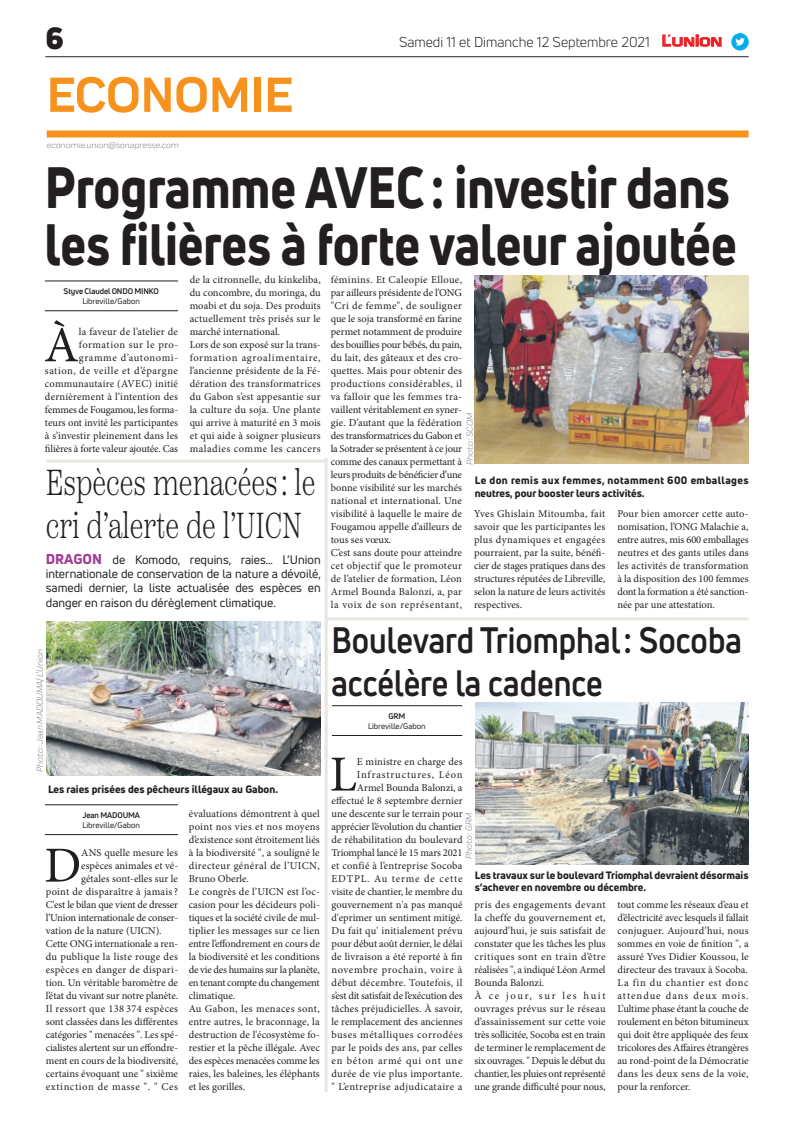
<style>
.page{position:relative;width:794px;height:1129px;background:#fff}
.page>*{position:absolute;margin:0;border:0;box-sizing:border-box;transform-origin:0 0}
.t1{font:800 57px/57px "Uni Neue";color:#231f20;scale:.85 1}
.t2{font:700 51px "Praktika";color:#f7931d}
.t3{font:50.5px "Minion Pro";color:#231f20}
.t4{font:700 36px/43.2px "Uni Neue";color:#231f20;scale:.88 1}
.t5{font:300 36px/43.2px "Scotch Text";color:#231f20;scale:.74 1}
.t6{font:900 30px "Uni Neue";color:#231f20}
.t7{font:14px "Uni Neue";color:#231f20}
.t8{font:12px/14.4px "Uni Neue";color:#231f20;text-align:justify}
.t9{font:10.5px/13px "Minion Pro";letter-spacing:.005em;color:#231f20}
.t10{font:800 10.5px/12.6px "Uni Neue";color:#231f20}
.t11{font:10.5px "Minion Pro";letter-spacing:-.015em;color:#231f20}
.t12{font:800 10.5px/12.6px "Uni Neue";letter-spacing:.035em;color:#231f20}
.t13{font:10.5px "Minion Pro";letter-spacing:.03em;color:#231f20}
.t14{font:10.5px "Minion Pro";letter-spacing:.025em;color:#231f20}
.t15{font:10.5px "Minion Pro";letter-spacing:.055em;color:#231f20}
.t16{font:italic 9px "Praktika";color:#818386}
.t17{font:8px "Uni Neue";color:#231f20}
.t18{font:700 8px "Uni Neue";letter-spacing:-.02em;color:#231f20}
.s1{font-family:"Eurostile";font-weight:600;font-size:14.9px;color:#ee1d23}
.s2{font-family:"Eurostile";font-weight:600;font-size:11.4px;color:#ee1d23}
.s3{font-weight:800;font-size:14px;color:#a13e97}
</style>
<div class="page">
<hr style="left:45px;top:56px;width:703px;height:1px;background:#231f20">
<svg style="left:662px;top:34px;width:60px;height:13px"></svg>
<div style="left:731px;top:33px;width:17px;height:18px;background:#00aeef;border-radius:50%"></div>
<svg style="left:735px;top:38px;width:10px;height:8px"></svg>
<div style="left:47px;top:130px;width:701px;height:7px;background:#f7931d"></div>
<hr style="left:45px;top:310px;width:133px;height:1px;background:#231f20">
<hr style="left:45px;top:281px;width:133px;height:1px;background:#231f20">
<img style="left:474px;top:275px;width:274px;height:188px">
<hr style="left:332px;top:734px;width:130px;height:1px;background:#231f20">
<hr style="left:332px;top:705px;width:130px;height:1px;background:#231f20">
<img style="left:475px;top:702px;width:273px;height:162px">
<hr style="left:45px;top:833px;width:133px;height:1px;background:#231f20">
<hr style="left:45px;top:804px;width:133px;height:1px;background:#231f20">
<img style="left:47px;top:621px;width:274px;height:154px">
<hr style="left:325px;top:457px;width:3px;height:634px;background:#e8e6e0">
<hr style="left:326px;top:617px;width:422px;height:3px;background:#e8e6e0">
<hr style="left:47px;top:459px;width:281px;height:3px;background:#e8e6e0">
<h3 class="t6" style="left:45px;top:17px;width:20px">6</h3>
<h3 class="t7" style="left:399px;top:33px;width:324px">Samedi 11 et Dimanche 12 Septembre 2021 <span class="s1">L</span><span class="s2">UNION</span></h3>
<h2 class="t2" style="left:47px;top:54px;width:248px">ECONOMIE</h2>
<p class="t16" style="left:47px;top:139px;width:134px">economie.union@sonapresse.com</p>
<h1 class="t1" style="left:45px;top:158px;width:815px">Programme AVEC: investir dans les filières à forte valeur ajoutée</h1>
<p class="t18" style="left:64px;top:286px;width:97px">Styve Claudel ONDO MINKO</p>
<p class="t17" style="left:82px;top:296px;width:59px">Libreville/Gabon</p>
<p class="t9" style="left:190px;top:273px;width:133px">de la citronnelle, du kinkeliba, du concombre, du moringa, du moabi et du soja. Des produits actuellement très prisés sur le marché international.<br>Lors de son exposé sur la trans&shy;formation agroalimentaire, l’ancienne présidente de la Fé&shy;dération des transformatrices du Gabon s’est appesantie sur la culture du soja. Une plante qui arrive à maturité en 3 mois et qui aide à soigner plusieurs maladies comme les cancers</p>
<p class="t9" style="left:331px;top:273px;width:133px">féminins. Et Caleopie Elloue, par ailleurs présidente de l’ONG "Cri de femme", de souligner que le soja transformé en farine permet notamment de produire des bouillies pour bébés, du pain, du lait, des gâteaux et des cro&shy;quettes. Mais pour obtenir des productions considérables, il va falloir que les femmes tra&shy;vaillent véritablement en syner&shy;gie. D’autant que la fédération des transformatrices du Gabon et la Sotrader se présentent à ce jour comme des canaux permettant à leurs produits de bénéficier d’une bonne visibilité sur les marchés national et international. Une visibilité à laquelle le maire de<br>Fougamou appelle d’ailleurs de tous ses vœux.<br>C’est sans doute pour atteindre cet objectif que le promoteur de l’atelier de formation, Léon<br>Armel Bounda Balonzi, a, par la voix de son représentant,</p>
<h3 class="t3" style="left:44px;top:311px;width:36px">À</h3>
<p class="t9" style="left:45px;top:325px;width:135px;text-align:right">la faveur de l’atelier de formation sur le pro&shy;gramme d’autonomi-<br>sation, de veille et d’épargne communautaire (AVEC) initié dernièrement à l’intention des femmes de Fougamou, les forma&shy;teurs ont invité les participantes à s’investir pleinement dans les filières à forte valeur ajoutée. Cas</p>
<p class="t16" style="left:463px;top:465px;width:54px;rotate:-90deg">Photo : SCOM</p>
<h3 class="t5" style="left:46px;top:461px;width:366px">Espèces menacées : le cri d’alerte de l’UICN</h3>
<p class="t12" style="left:474px;top:474px;width:275px">Le don remis aux femmes, notamment 600 emballages neutres, pour booster leurs activités.</p>
<p class="t9" style="left:474px;top:507px;width:133px;text-align:justify">Yves Ghislain Mitoumba, fait savoir que les participantes les plus dynamiques et engagées pourraient, par la suite, bénéfi&shy;cier de stages pratiques dans des structures réputées de Libreville, selon la nature de leurs activités respectives.</p>
<p class="t9" style="left:617px;top:507px;width:133px;text-align:justify">Pour bien amorcer cette auto&shy;nomisation, l’ONG Malachie a, entre autres, mis 600 emballages neutres et des gants utiles dans les activités de transformation à la disposition des 100 femmes dont la formation a été sanction&shy;née par une attestation.</p>
<p class="t8" style="left:46px;top:552px;width:277px"><span class="s3">DRAGON</span> de Komodo, requins, raies… L’Union internationale de conservation de la nature a dévoilé, samedi dernier, la liste actualisée des espèces en danger en raison du dérèglement climatique.</p>
<p class="t16" style="left:34px;top:772px;width:124px;rotate:-90deg">Photo : Jean MADOUMA/ L’Union</p>
<p class="t10" style="left:48px;top:782px;width:231px">Les raies prisées des pêcheurs illégaux au Gabon.</p>
<p class="t18" style="left:83px;top:809px;width:59px">Jean MADOUMA</p>
<p class="t17" style="left:82px;top:820px;width:59px">Libreville/Gabon</p>
<h3 class="t3" style="left:44px;top:831px;width:39px">D</h3>
<p class="t9" style="left:81px;top:845px;width:98px">ANS quelle mesure les</p>
<p class="t9" style="left:81px;top:858px;width:98px">espèces animales et vé-</p>
<p class="t9" style="left:81px;top:871px;width:98px">gétales sont-elles sur le</p>
<p class="t9" style="left:46px;top:884px;width:134px">point de disparaître à jamais ?</p>
<p class="t11" style="left:46px;top:897px;width:134px">C'est le bilan que vient de dresser</p>
<p class="t11" style="left:46px;top:910px;width:134px">l’Union internationale de conser-</p>
<p class="t9" style="left:46px;top:923px;width:117px">vation de la nature (UICN).</p>
<p class="t9" style="left:46px;top:936px;width:134px">Cette ONG internationale a ren-</p>
<p class="t14" style="left:46px;top:949px;width:134px">du publique la liste rouge des</p>
<p class="t13" style="left:46px;top:962px;width:134px">espèces en danger de dispari-</p>
<p class="t9" style="left:46px;top:975px;width:134px">tion. Un véritable baromètre de</p>
<p class="t9" style="left:46px;top:988px;width:134px">l’état du vivant sur notre planète.</p>
<p class="t13" style="left:46px;top:1001px;width:134px">Il ressort que 138 374 espèces</p>
<p class="t9" style="left:46px;top:1014px;width:134px">sont classées dans les différentes</p>
<p class="t9" style="left:46px;top:1027px;width:134px">catégories " menacées ". Les spé-</p>
<p class="t11" style="left:46px;top:1040px;width:134px">cialistes alertent sur un effondre-</p>
<p class="t9" style="left:46px;top:1053px;width:134px">ment en cours de la biodiversité,</p>
<p class="t9" style="left:46px;top:1066px;width:134px">certains évoquant une " sixième</p>
<p class="t15" style="left:46px;top:1079px;width:134px">extinction de masse ". " Ces</p>
<p class="t9" style="left:189px;top:806px;width:132px">évaluations démontrent à quel point nos vies et nos moyens d’existence sont étroitement liés à la biodiversité ", a souligné le directeur général de l’UICN,<br>Bruno Oberle.<br>Le congrès de l’UICN est l’oc&shy;casion pour les décideurs poli&shy;tiques et la société civile de mul&shy;tiplier les messages sur ce lien entre l’effondrement en cours de la biodiversité et les conditions de vie des humains sur la planète, en tenant compte du changement climatique.<br>Au Gabon, les menaces sont, entre autres, le braconnage, la destruction de l'écosystème fo&shy;restier et la pêche illégale. Avec des espèces menacées comme les raies, les baleines, les éléphants et les gorilles.</p>
<h3 class="t4" style="left:331px;top:617px;width:468px">Boulevard Triomphal: Socoba accélère la cadence</h3>
<p class="t18" style="left:388px;top:710px;width:18px">GRM</p>
<p class="t17" style="left:368px;top:721px;width:59px">Libreville/Gabon</p>
<p class="t9" style="left:331px;top:754px;width:133px;text-align:right">E ministre en charge des<br>Infrastructures, Léon<br>Armel Bounda Balonzi, a effectué le 8 septembre dernier une descente sur le terrain pour apprécier l’évolution du chantier de réhabilitation du boulevard<br>Triomphal lancé le 15 mars 2021 et confié à l’entreprise Socoba<br>EDTPL. Au terme de cette visite de chantier, le membre du gouvernement n'a pas manqué d'eprimer un sentiment mitigé.<br>Du fait qu' initialement prévu pour début août dernier, le délai de livraison a été reporté à fin novembre prochain, voire à début décembre. Toutefois, il s’est dit satisfait de l’exécution des tâches préjudicielles. À savoir, le remplacement des anciennes buses métalliques corrodées par le poids des ans, par celles en béton armé qui ont une durée de vie plus importante. " L’entreprise adjudicataire a</p>
<h3 class="t3" style="left:330px;top:740px;width:29px">L</h3>
<p class="t16" style="left:462px;top:858px;width:48px;rotate:-90deg">Photo : GRM</p>
<p class="t10" style="left:475px;top:868px;width:275px">Les travaux sur le boulevard Triomphal devraient désormais s’achever en novembre ou décembre.</p>
<p class="t9" style="left:474px;top:897px;width:133px">pris des engagements devant la cheffe du gouvernement et, aujourd’hui, je suis satisfait de constater que les tâches les plus critiques sont en train d’être réalisées ", a indiqué Léon Armel<br>Bounda Balonzi.<br>À ce jour, sur les huit ouvrages prévus sur le réseau d’assainissement sur cette voie très sollicitée, Socoba est en train de terminer le remplacement de six ouvrages. " Depuis le début du chantier, les pluies ont représenté une grande difficulté pour nous,</p>
<p class="t9" style="left:617px;top:897px;width:133px;text-align:justify">tout comme les réseaux d’eau et d’électricité avec lesquels il fallait conjuguer. Aujourd’hui, nous sommes en voie de finition ", a assuré Yves Didier Koussou, le directeur des travaux à Socoba.<br>La fin du chantier est donc attendue dans deux mois.<br>L’ultime phase étant la couche de roulement en béton bitumineux qui doit être appliquée des feux tricolores des Affaires étrangères au rond-point de la Démocratie dans les deux sens de la voie, pour la renforcer.</p>
</div>
